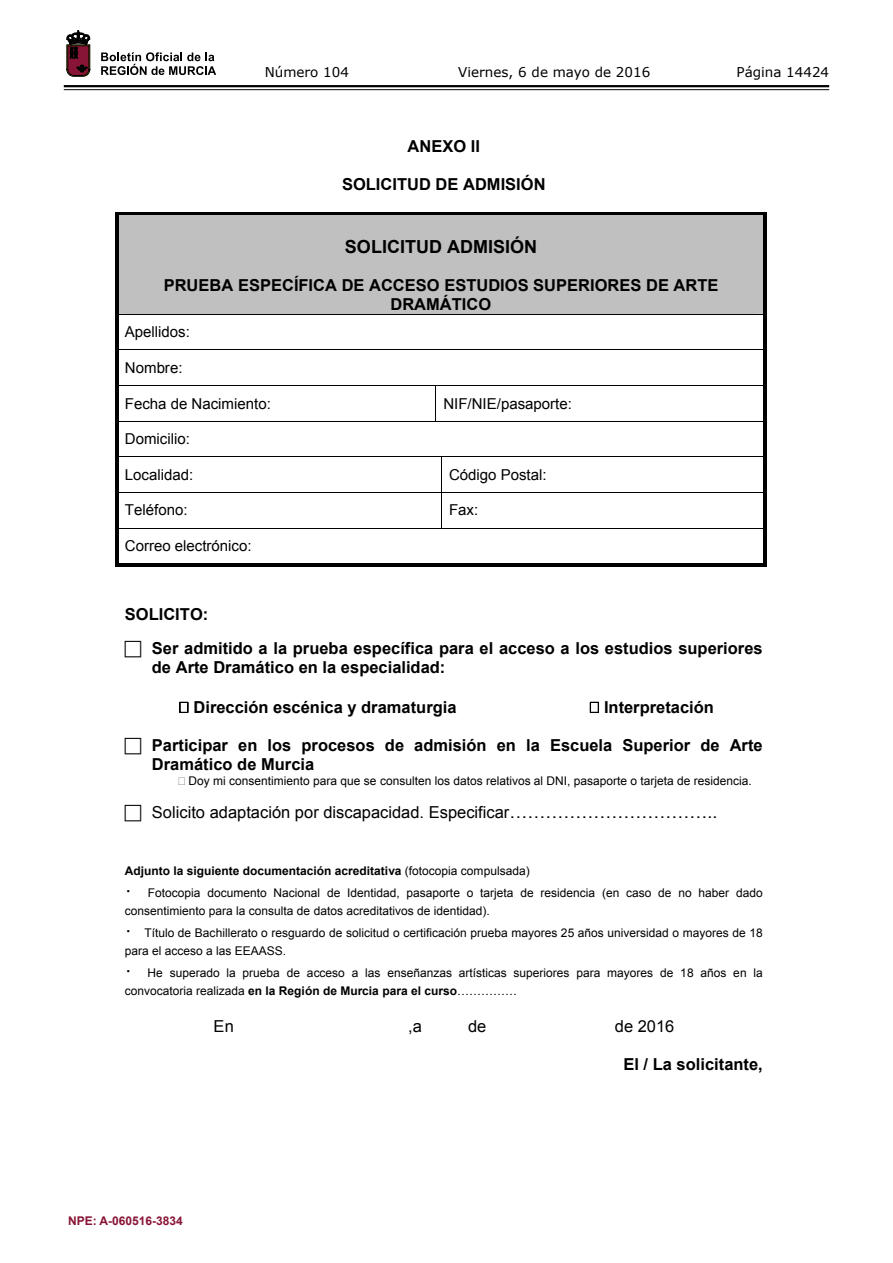
<style>
.page{position:relative;width:893px;height:1263px;background:#fff}
.page>*{position:absolute;margin:0;border:0;box-sizing:border-box;transform-origin:0 0}
.t1{font:700 18px "Arial";color:#000}
.t2{font:700 16.5px/19px "Arial";color:#000}
.t3{font:16.5px "Arial";color:#000}
.t4{font:15px "Arial";color:#000}
.t5{font:13.5px "Verdana";color:#000}
.t6{font:12px/21.8px "Arial";color:#000}
.t7{font:700 12px "Arial";color:#000}
.t8{font:700 12px "Arial";color:#891536}
.s1{font-size:18px}
.s2{font-weight:700}
.s3{font-family:"Arial Unicode MS";font-size:15px}
.s4{font-weight:400}
</style>
<div class="page">
<hr style="left:64px;top:85px;width:765px;height:2px;background:#000">
<hr style="left:64px;top:89px;width:765px;height:1px;background:#000">
<svg style="left:101px;top:52px;width:115px;height:23px"></svg>
<svg style="left:67px;top:31px;width:23px;height:45px"></svg>
<div style="left:125px;top:215px;width:632px;height:21px;background:#c0c0c0"></div>
<div style="left:125px;top:236px;width:632px;height:21px;background:#c0c0c0"></div>
<div style="left:125px;top:257px;width:632px;height:19px;background:#c0c0c0"></div>
<div style="left:125px;top:276px;width:632px;height:19px;background:#c0c0c0"></div>
<div style="left:125px;top:295px;width:632px;height:19px;background:#c0c0c0"></div>
<hr style="left:115px;top:212px;width:648px;height:3px;background:#000">
<hr style="left:118px;top:215px;width:645px;height:1px;background:#c0c0c0">
<svg style="left:763px;top:212px;width:4px;height:4px"></svg>
<hr style="left:115px;top:216px;width:3px;height:98px;background:#000">
<hr style="left:763px;top:216px;width:4px;height:98px;background:#000">
<hr style="left:115px;top:314px;width:652px;height:1px;background:#000">
<hr style="left:115px;top:315px;width:3px;height:34px;background:#000">
<hr style="left:763px;top:315px;width:4px;height:34px;background:#000">
<hr style="left:115px;top:349px;width:652px;height:1px;background:#000">
<hr style="left:115px;top:350px;width:3px;height:35px;background:#000">
<hr style="left:763px;top:350px;width:4px;height:35px;background:#000">
<hr style="left:115px;top:385px;width:652px;height:1px;background:#000">
<hr style="left:115px;top:386px;width:3px;height:35px;background:#000">
<hr style="left:435px;top:386px;width:1px;height:35px;background:#000">
<hr style="left:763px;top:386px;width:4px;height:35px;background:#000">
<hr style="left:115px;top:421px;width:652px;height:1px;background:#000">
<hr style="left:115px;top:421px;width:3px;height:35px;background:#000">
<hr style="left:763px;top:421px;width:4px;height:35px;background:#000">
<hr style="left:115px;top:456px;width:652px;height:1px;background:#000">
<hr style="left:115px;top:457px;width:3px;height:35px;background:#000">
<hr style="left:441px;top:457px;width:1px;height:35px;background:#000">
<hr style="left:763px;top:457px;width:4px;height:35px;background:#000">
<hr style="left:115px;top:492px;width:652px;height:1px;background:#000">
<hr style="left:115px;top:493px;width:3px;height:35px;background:#000">
<hr style="left:441px;top:493px;width:1px;height:35px;background:#000">
<hr style="left:763px;top:493px;width:4px;height:35px;background:#000">
<hr style="left:115px;top:528px;width:652px;height:1px;background:#000">
<hr style="left:115px;top:528px;width:3px;height:39px;background:#000">
<hr style="left:115px;top:563px;width:648px;height:4px;background:#000">
<hr style="left:763px;top:528px;width:4px;height:39px;background:#000">
<svg style="left:179px;top:702px;width:9px;height:11px"></svg>
<svg style="left:590px;top:702px;width:9px;height:11px"></svg>
<p class="t5" style="left:265px;top:62px;width:86px">Número 104</p>
<p class="t5" style="left:458px;top:62px;width:194px">Viernes, 6 de mayo de 2016</p>
<p class="t5" style="left:736px;top:62px;width:94px">Página 14424</p>
<h2 class="t2" style="left:408px;top:137px;width:74px">ANEXO II</h2>
<h2 class="t2" style="left:342px;top:175px;width:205px">SOLICITUD DE ADMISIÓN</h2>
<h1 class="t1" style="left:345px;top:235px;width:194px">SOLICITUD ADMISIÓN</h1>
<h2 class="t2" style="left:164px;top:276px;width:556px;text-align:center">PRUEBA ESPECÍFICA DE ACCESO ESTUDIOS SUPERIORES DE ARTE<br>DRAMÁTICO</h2>
<p class="t4" style="left:125px;top:322px;width:67px">Apellidos:</p>
<p class="t4" style="left:125px;top:358px;width:59px">Nombre:</p>
<p class="t4" style="left:125px;top:393px;width:147px">Fecha de Nacimiento:</p>
<p class="t4" style="left:443px;top:393px;width:130px">NIF/NIE/pasaporte:</p>
<p class="t4" style="left:125px;top:429px;width:67px">Domicilio:</p>
<p class="t4" style="left:125px;top:465px;width:70px">Localidad:</p>
<p class="t4" style="left:449px;top:465px;width:99px">Código Postal:</p>
<p class="t4" style="left:125px;top:500px;width:64px">Teléfono:</p>
<p class="t4" style="left:449px;top:500px;width:31px">Fax:</p>
<p class="t4" style="left:125px;top:536px;width:128px">Correo electrónico:</p>
<h2 class="t2" style="left:152px;top:597px;width:612px;line-height:34.5px;text-indent:-27px">SOLICITO:<br>Ser admitido a la prueba específica para el acceso a los estudios superiores</h2>
<h2 class="t2" style="left:152px;top:659px;width:295px">de Arte Dramático en la especialidad:</h2>
<h2 class="t2" style="left:193px;top:698px;width:265px">Dirección escénica y dramaturgia</h2>
<h2 class="t2" style="left:604px;top:698px;width:111px">Interpretación</h2>
<h2 class="t2" style="left:152px;top:736px;width:612px">Participar en los procesos de admisión en la Escuela Superior de Arte<br>Dramático de Murcia</h2>
<p class="t6" style="left:189px;top:770px;width:565px">Doy mi consentimiento para que se consulten los datos relativos al DNI, pasaporte o tarjeta de residencia.</p>
<h2 class="t3" style="left:152px;top:802px;width:567px">Solicito adaptación por discapacidad. Especificar<span class="s1">……………………………..</span></h2>
<p class="t6" style="left:125px;top:860px;width:639px"><span class="s2">Adjunto la siguiente documentación acreditativa</span> (fotocopia compulsada)<br><span class="s3">・</span> Fotocopia documento Nacional de Identidad, pasaporte o tarjeta de residencia (en caso de no haber dado</p>
<p class="t6" style="left:125px;top:900px;width:639px">consentimiento para la consulta de datos acreditativos de identidad).<br><span class="s3">・</span> Título de Bachillerato o resguardo de solicitud o certificación prueba mayores 25 años universidad o mayores de 18</p>
<p class="t6" style="left:125px;top:939px;width:639px">para el acceso a las EEAASS.<br><span class="s3">・</span> He superado la prueba de acceso a las enseñanzas artísticas superiores para mayores de 18 años en la</p>
<p class="t7" style="left:125px;top:982px;width:394px"><span class="s4">convocatoria realizada</span> en la Región de Murcia para el curso<span class="s4">……………</span></p>
<h2 class="t3" style="left:214px;top:1015px;width:22px">En</h2>
<h2 class="t3" style="left:408px;top:1015px;width:15px">,a</h2>
<h2 class="t3" style="left:468px;top:1015px;width:20px">de</h2>
<h2 class="t3" style="left:615px;top:1015px;width:61px">de 2016</h2>
<h2 class="t2" style="left:623px;top:1055px;width:141px">El / La solicitante,</h2>
<p class="t8" style="left:68px;top:1213px;width:116px">NPE: A-060516-3834</p>
</div>
